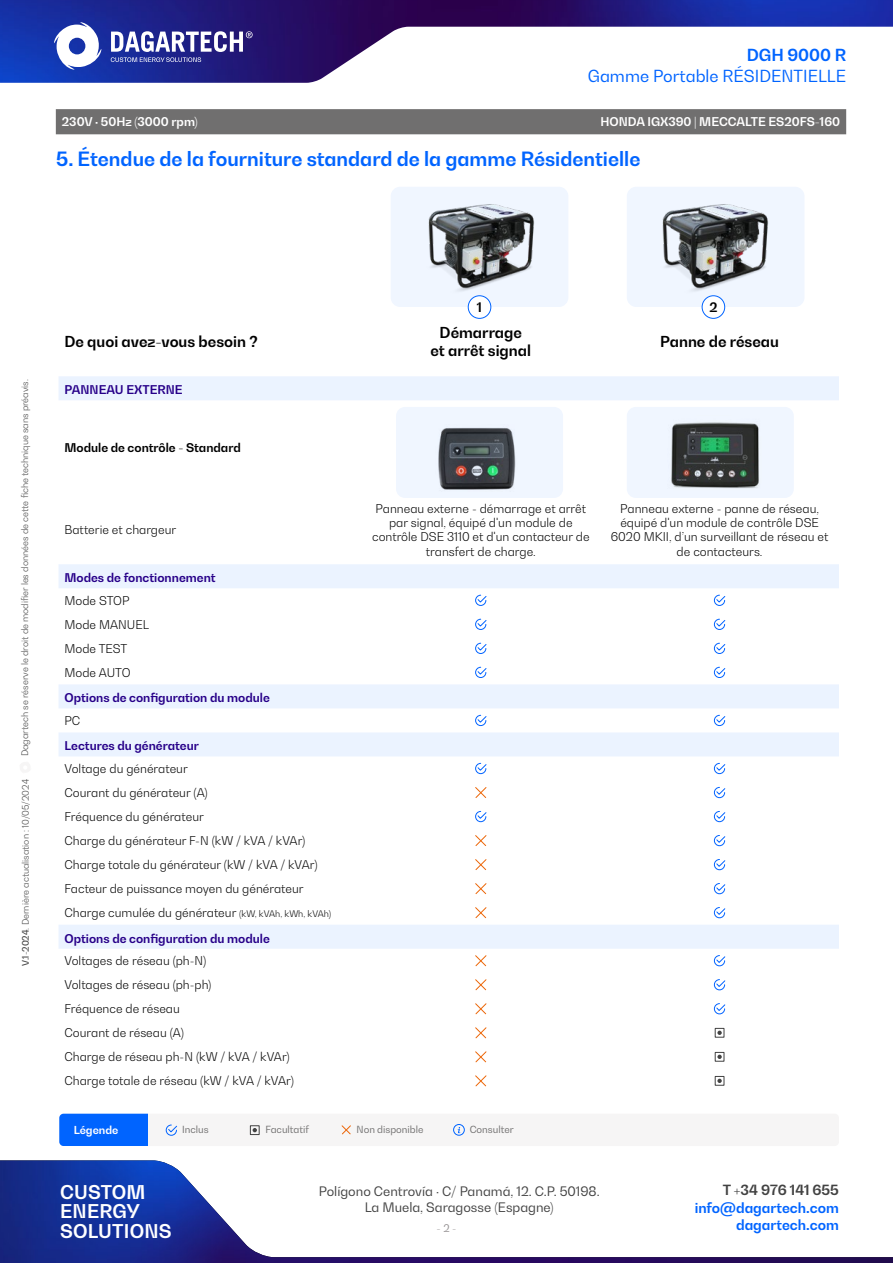
<style>
.page{position:relative;width:893px;height:1263px;background:#fff}
.page>*{position:absolute;margin:0;border:0;box-sizing:border-box;transform-origin:0 0}
.t1{font:700 19.5px "Bw Gradual";color:#0064ff}
.t2{font:700 18.75px/19.4px "Bw Gradual";letter-spacing:.01em;color:#fff}
.t3{font:16.5px "Bw Gradual";color:#0064ff}
.t4{font:700 16.5px "Bw Gradual";color:#0064ff}
.t5{font:700 15px/18px "Bw Gradual";color:#000;text-align:center}
.t6{font:700 13.95px "Bw Gradual";color:#0064ff}
.t7{font:700 13.95px "Bw Gradual";color:#424242}
.t8{font:700 13.05px "Bw Gradual";color:#000}
.t9{font:12.9px/16.2px "Bw Gradual";color:#424242;text-align:center}
.t10{font:300 12px/24px "Bw Gradual";color:#000}
.t11{font:700 12px "Bw Gradual";color:#270089}
.t12{font:700 12px "Bw Gradual";color:#fff}
.t13{font:700 12px "Bw Gradual";color:#000}
.t14{font:700 10.95px "Bw Gradual";color:#fff}
.t15{font:10.5px "Bw Gradual";color:#949091}
.t16{font:9.75px "Bw Gradual";color:#706f6f}
.t17{font:300 9px "Bw Gradual";color:#424242}
.s1{font-weight:500}
.s2{font-size:9px}
</style>
<div class="page">
<img style="left:0;top:0;width:893px;height:83px">
<svg style="left:111px;top:31px;width:142px;height:31px"></svg>
<svg style="left:54px;top:22px;width:47px;height:48px"></svg>
<img style="left:0;top:1160px;width:893px;height:103px">
<svg style="left:59px;top:376px;width:780px;height:573px"></svg>
<svg style="left:475px;top:594px;width:12px;height:12px"></svg>
<svg style="left:714px;top:594px;width:12px;height:12px"></svg>
<svg style="left:475px;top:618px;width:12px;height:12px"></svg>
<svg style="left:714px;top:618px;width:12px;height:12px"></svg>
<svg style="left:475px;top:642px;width:12px;height:12px"></svg>
<svg style="left:714px;top:642px;width:12px;height:12px"></svg>
<svg style="left:475px;top:666px;width:12px;height:12px"></svg>
<svg style="left:714px;top:666px;width:12px;height:12px"></svg>
<svg style="left:475px;top:714px;width:12px;height:12px"></svg>
<svg style="left:714px;top:714px;width:12px;height:12px"></svg>
<svg style="left:475px;top:763px;width:12px;height:11px"></svg>
<svg style="left:714px;top:763px;width:12px;height:11px"></svg>
<svg style="left:474px;top:786px;width:13px;height:13px"></svg>
<svg style="left:714px;top:787px;width:12px;height:11px"></svg>
<svg style="left:475px;top:811px;width:12px;height:11px"></svg>
<svg style="left:714px;top:811px;width:12px;height:11px"></svg>
<svg style="left:474px;top:834px;width:13px;height:13px"></svg>
<svg style="left:714px;top:835px;width:12px;height:11px"></svg>
<svg style="left:474px;top:858px;width:13px;height:13px"></svg>
<svg style="left:714px;top:859px;width:12px;height:11px"></svg>
<svg style="left:474px;top:882px;width:13px;height:13px"></svg>
<svg style="left:714px;top:883px;width:12px;height:11px"></svg>
<svg style="left:474px;top:906px;width:13px;height:13px"></svg>
<svg style="left:714px;top:907px;width:12px;height:11px"></svg>
<svg style="left:475px;top:955px;width:12px;height:12px"></svg>
<svg style="left:714px;top:955px;width:12px;height:11px"></svg>
<svg style="left:475px;top:979px;width:12px;height:12px"></svg>
<svg style="left:714px;top:979px;width:12px;height:11px"></svg>
<svg style="left:475px;top:1003px;width:12px;height:12px"></svg>
<svg style="left:714px;top:1003px;width:12px;height:12px"></svg>
<svg style="left:475px;top:1027px;width:12px;height:12px"></svg>
<div style="left:715px;top:1028px;width:9px;height:10px;border:1px solid #424242"></div>
<svg style="left:717px;top:1031px;width:5px;height:4px"></svg>
<svg style="left:475px;top:1051px;width:12px;height:12px"></svg>
<div style="left:715px;top:1052px;width:9px;height:10px;border:1px solid #424242"></div>
<svg style="left:717px;top:1055px;width:5px;height:4px"></svg>
<svg style="left:475px;top:1075px;width:12px;height:12px"></svg>
<div style="left:715px;top:1076px;width:9px;height:10px;border:1px solid #424242"></div>
<svg style="left:717px;top:1079px;width:5px;height:4px"></svg>
<div style="left:59px;top:1114px;width:780px;height:32px;background:#f6f5f5;border-radius:4px"></div>
<div style="left:59px;top:1114px;width:89px;height:31px;background:#0064ff"></div>
<svg style="left:165px;top:1124px;width:12px;height:12px"></svg>
<div style="left:250px;top:1125px;width:10px;height:10px;border:1px solid #424242"></div>
<svg style="left:253px;top:1128px;width:4px;height:4px"></svg>
<div style="left:453px;top:1124px;width:12px;height:11px;border:1px solid #0064ff;border-radius:50%"></div>
<svg style="left:458px;top:1127px;width:2px;height:6px"></svg>
<svg style="left:341px;top:1125px;width:10px;height:10px"></svg>
<div style="left:396px;top:407px;width:167px;height:91px;background:#f0f6ff;border-radius:9px"></div>
<div style="left:627px;top:407px;width:167px;height:91px;background:#f0f6ff;border-radius:9px"></div>
<img style="left:438px;top:427px;width:78px;height:63px">
<img style="left:671px;top:422px;width:88px;height:66px">
<div style="left:391px;top:187px;width:177px;height:120px;background:#f0f6ff;border-radius:10px"></div>
<div style="left:627px;top:187px;width:177px;height:120px;background:#f0f6ff;border-radius:10px"></div>
<img style="left:428px;top:204px;width:107px;height:92px">
<img style="left:662px;top:204px;width:107px;height:92px">
<div style="left:468px;top:296px;width:23px;height:22px;background:#fff;border-radius:50%"></div>
<div style="left:468px;top:295px;width:23px;height:24px;border:1px solid #0064ff;border-radius:50%"></div>
<div style="left:702px;top:296px;width:23px;height:22px;background:#fff;border-radius:50%"></div>
<div style="left:702px;top:295px;width:23px;height:24px;border:1px solid #0064ff;border-radius:50%"></div>
<div style="left:56px;top:109px;width:790px;height:25px;background:#706f6f"></div>
<h3 class="t4" style="left:747px;top:44px;width:101px">DGH 9000 R</h3>
<h3 class="t3" style="left:588px;top:65px;width:260px">Gamme Portable RÉSIDENTIELLE</h3>
<p class="t12" style="left:62px;top:114px;width:138px">230V · 50Hz (3000 rpm)</p>
<p class="t12" style="left:600px;top:114px;width:241px">HONDA IGX390 | MECCALTE ES20FS-160</p>
<h1 class="t1" style="left:56px;top:146px;width:586px">5. Étendue de la fourniture standard de la gamme Résidentielle</h1>
<p class="t17" style="left:19px;top:756px;width:379px;rotate:-90deg">Dagartech se réserve le droit de modifier les données de cette fiche technique sans préavis.</p>
<p class="t17" style="left:20px;top:966px;width:188px;rotate:-90deg"><span class="s1">V.1-2024</span>. Dernière actualisation : 10/05/2024</p>
<p class="t8" style="left:477px;top:299px;width:7px">1</p>
<p class="t8" style="left:709px;top:299px;width:10px">2</p>
<p class="t5" style="left:64px;top:332px;width:195px">De quoi avez-vous besoin ?</p>
<p class="t5" style="left:431px;top:323px;width:102px">Démarrage<br>et arrêt signal</p>
<p class="t5" style="left:660px;top:332px;width:120px">Panne de réseau</p>
<p class="t11" style="left:64px;top:382px;width:120px">PANNEAU EXTERNE</p>
<p class="t13" style="left:64px;top:440px;width:178px">Module de contrôle - Standard</p>
<p class="t10" style="left:64px;top:518px;width:113px">Batterie et chargeur</p>
<p class="t10" style="left:372px;top:501px;width:219px;line-height:14.4px;text-align:center">Panneau externe - démarrage et arrêt par signal, équipé d'un module de contrôle DSE 3110 et d'un contacteur de transfert de charge.</p>
<p class="t10" style="left:611px;top:501px;width:219px;line-height:14.4px;text-align:center">Panneau externe - panne de réseau, équipé d'un module de contrôle DSE<br>6020 MKII, d’un surveillant de réseau et de contacteurs.</p>
<p class="t11" style="left:65px;top:570px;width:153px">Modes de fonctionnement</p>
<p class="t10" style="left:64px;top:588px;width:86px">Mode STOP<br>Mode MANUEL<br>Mode TEST<br>Mode AUTO</p>
<p class="t11" style="left:64px;top:690px;width:207px">Options de configuration du module</p>
<p class="t10" style="left:64px;top:708px;width:17px">PC</p>
<p class="t11" style="left:64px;top:738px;width:136px">Lectures du générateur</p>
<p class="t10" style="left:64px;top:756px;width:268px">Voltage du générateur<br>Courant du générateur (A)<br>Fréquence du générateur<br>Charge du générateur F-N (kW / kVA / kVAr)<br>Charge totale du générateur (kW / kVA / kVAr)<br>Facteur de puissance moyen du générateur Charge cumulée du générateur <span class="s2">(kW, kVAh, kWh, kVAh)</span></p>
<p class="t11" style="left:64px;top:930px;width:207px">Options de configuration du module</p>
<p class="t10" style="left:64px;top:949px;width:231px">Voltages de réseau (ph-N)<br>Voltages de réseau (ph-ph)<br>Fréquence de réseau<br>Courant de réseau (A)<br>Charge de réseau ph-N (kW / kVA / kVAr)<br>Charge totale de réseau (kW / kVA / kVAr)</p>
<p class="t14" style="left:74px;top:1123px;width:46px">Légende</p>
<p class="t16" style="left:182px;top:1123px;width:28px">Inclus</p>
<p class="t16" style="left:265px;top:1123px;width:45px">Facultatif</p>
<p class="t16" style="left:357px;top:1123px;width:68px">Non disponible</p>
<p class="t16" style="left:470px;top:1123px;width:46px">Consulter</p>
<h2 class="t2" style="left:60px;top:1182px;width:113px">CUSTOM<br>ENERGY<br>SOLUTIONS</h2>
<p class="t9" style="left:319px;top:1182px;width:282px">Polígono Centrovía · C/ Panamá, 12. C.P. 50198.<br>La Muela, Saragosse (Espagne)</p>
<p class="t15" style="left:437px;top:1221px;width:21px">- 2 -</p>
<p class="t7" style="left:723px;top:1180px;width:118px">T +34 976 141 655</p>
<p class="t6" style="left:695px;top:1199px;width:146px">info@dagartech.com</p>
<p class="t6" style="left:736px;top:1215px;width:104px">dagartech.com</p>
</div>
